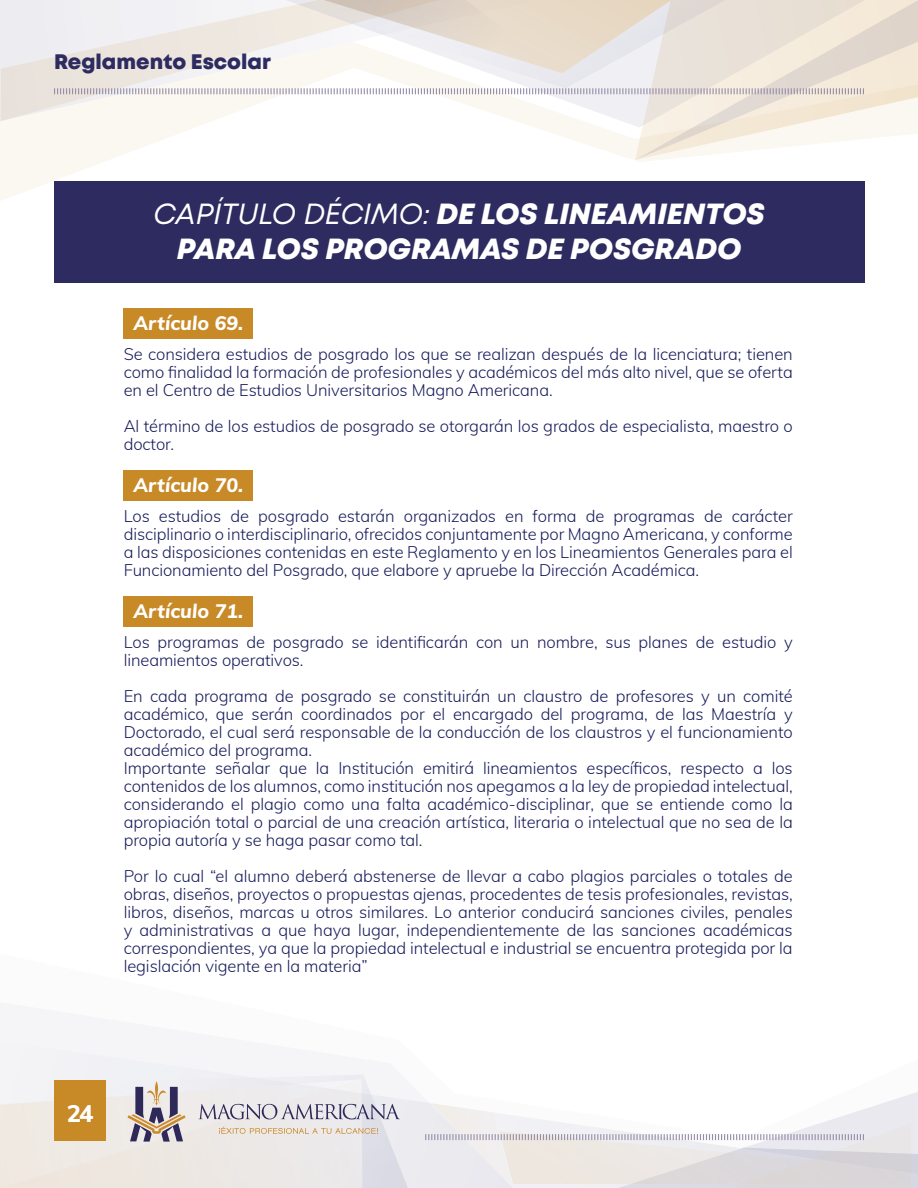
<style>
.page{position:relative;width:918px;height:1188px;background:#fff}
.page>*{position:absolute;margin:0;border:0;box-sizing:border-box;transform-origin:0 0}
.t1{font:italic 800 29.1px/34.8px "Mont";color:#fff;text-align:center}
.t2{font:800 24px "Muli";color:#fff}
.t3{font:800 21px "Mont";color:#2d2b60}
.t4{font:italic 800 19.5px "Muli";color:#fff}
.t5{font:300 16.5px/18px "Muli";letter-spacing:-.005em;color:#191d5b;text-align:justify}
.s1{font-weight:400}
</style>
<div class="page">
<svg style="left:0;top:121px;width:865px;height:80px"></svg>
<svg style="left:1px;top:0;width:195px;height:121px"></svg>
<svg style="left:196px;top:95px;width:439px;height:33px"></svg>
<svg style="left:635px;top:0;width:279px;height:160px"></svg>
<svg style="left:914px;top:0;width:4px;height:134px"></svg>
<svg style="left:0;top:1041px;width:425px;height:147px;fill:#f5f5f7"></svg>
<div style="left:0;top:1075px;width:408px;height:113px;background:#f0f0f4"></div>
<svg style="left:425px;top:1092px;width:493px;height:96px"></svg>
<svg style="left:53px;top:0;width:812px;height:95px"></svg>
<svg style="left:0;top:1079px;width:400px;height:109px;background:#e1d9d2"></svg>
<div style="left:54px;top:181px;width:810px;height:101px;background:#2d2b60"></div>
<div style="left:123px;top:308px;width:130px;height:31px;background:#c88927"></div>
<div style="left:123px;top:470px;width:130px;height:31px;background:#c88927"></div>
<div style="left:123px;top:596px;width:130px;height:31px;background:#c88927"></div>
<p class="t3" style="left:54px;top:48px;width:218px">Reglamento Escolar</p>
<h1 class="t1" style="left:153px;top:197px;width:613px"><span class="s1">CAPÍTULO DÉCIMO:</span> DE LOS LINEAMIENTOS<br>PARA LOS PROGRAMAS DE POSGRADO</h1>
<p class="t4" style="left:134px;top:309px;width:111px">Artículo 69.</p>
<p class="t5" style="left:124px;top:344px;width:671px">Se considera estudios de posgrado los que se realizan después de la licenciatura; tienen como finalidad la formación de profesionales y académicos del más alto nivel, que se oferta en el Centro de Estudios Universitarios Magno Americana.</p>
<p class="t5" style="left:124px;top:416px;width:671px">Al término de los estudios de posgrado se otorgarán los grados de especialista, maestro o doctor.</p>
<p class="t4" style="left:134px;top:471px;width:111px">Artículo 70.</p>
<p class="t5" style="left:124px;top:506px;width:671px">Los estudios de posgrado estarán organizados en forma de programas de carácter disciplinario o interdisciplinario, ofrecidos conjuntamente por Magno Americana, y conforme a las disposiciones contenidas en este Reglamento y en los Lineamientos Generales para el Funcionamiento del Posgrado, que elabore y apruebe la Dirección Académica.</p>
<p class="t4" style="left:134px;top:597px;width:111px">Artículo 71.</p>
<p class="t5" style="left:124px;top:632px;width:671px">Los programas de posgrado se identificarán con un nombre, sus planes de estudio y lineamientos operativos.</p>
<p class="t5" style="left:124px;top:686px;width:671px;text-align:left">En cada programa de posgrado se constituirán un claustro de profesores y un comité académico, que serán coordinados por el encargado del programa, de las Maestría y Doctorado, el cual será responsable de la conducción de los claustros y el funcionamiento académico del programa.<br>Importante señalar que la Institución emitirá lineamientos específicos, respecto a los contenidos de los alumnos, como institución nos apegamos a la ley de propiedad intelectual, considerando el plagio como una falta académico-disciplinar, que se entiende como la apropiación total o parcial de una creación artística, literaria o intelectual que no sea de la propia autoría y se haga pasar como tal.</p>
<p class="t5" style="left:124px;top:866px;width:671px">Por lo cual “el alumno deberá abstenerse de llevar a cabo plagios parciales o totales de obras, diseños, proyectos o propuestas ajenas, procedentes de tesis profesionales, revistas, libros, diseños, marcas u otros similares. Lo anterior conducirá sanciones civiles, penales y administrativas a que haya lugar, independientemente de las sanciones académicas correspondientes, ya que la propiedad intelectual e industrial se encuentra protegida por la legislación vigente en la materia”</p>
<h2 class="t2" style="left:67px;top:1096px;width:28px">24</h2>
</div>
